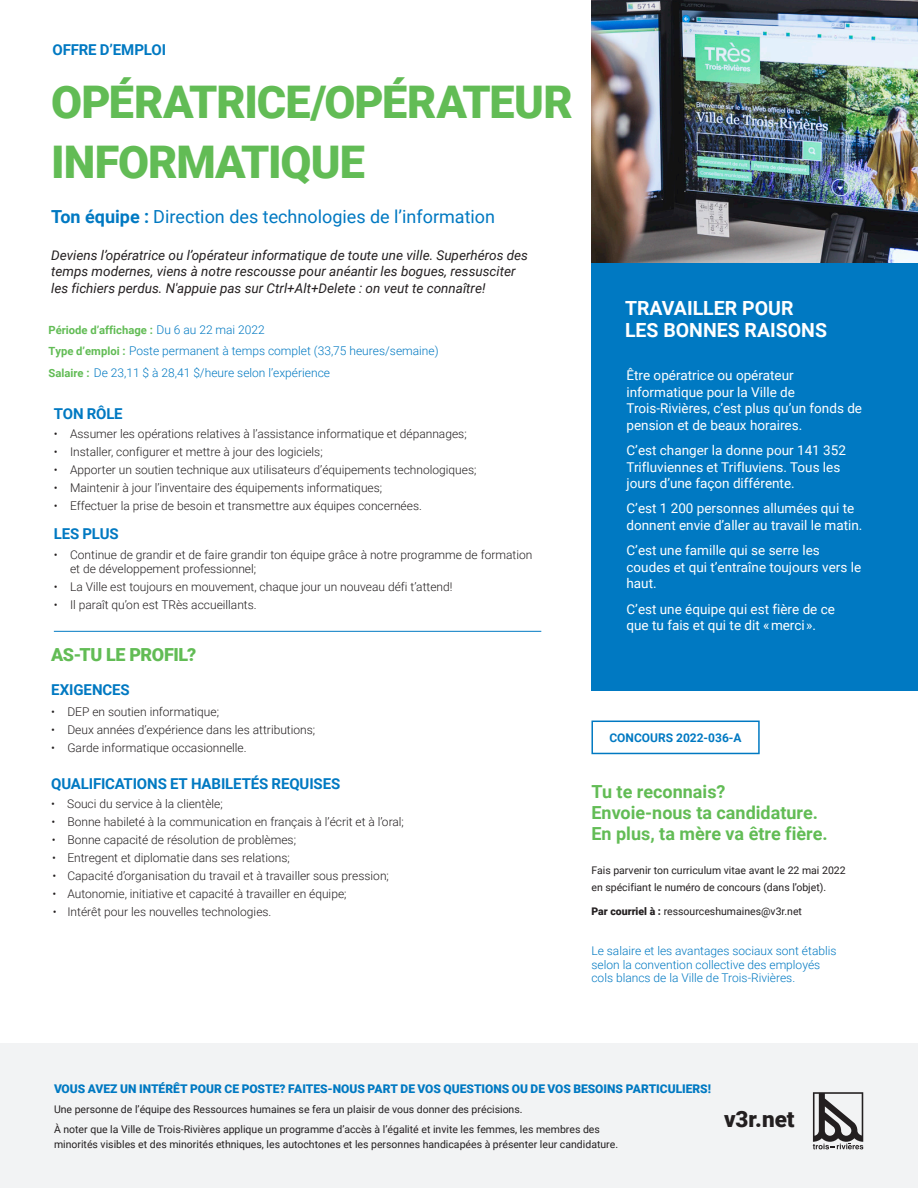
<style>
.page{position:relative;width:918px;height:1188px;background:#fff}
.page>*{position:absolute;margin:0;border:0;box-sizing:border-box;transform-origin:0 0}
.t1{font:900 45px/59.7px "Roboto";letter-spacing:-.02em;color:#62bc55}
.t2{font:900 22.5px "Roboto";color:#231f20}
.t3{font:700 19.5px/22.5px "Roboto";color:#fff}
.t4{font:700 18px/21px "Roboto";color:#62bc55}
.t5{font:18px "Roboto";color:#0079c2}
.t6{font:900 18px "Roboto";letter-spacing:-.02em;color:#62bc55}
.t7{font:700 15px "Roboto";letter-spacing:-.01em;color:#0079c2}
.t8{font:13.5px/16.5px "Roboto";color:#fff}
.t9{font:italic 13.5px/16.5px "Roboto";color:#231f20}
.t10{font:300 12px/13.5px "Roboto";color:#231f20}
.t11{font:300 12px/13.5px "Roboto";color:#0079c2}
.t12{font:900 12px "Roboto";color:#0079c2}
.t13{font:700 12px "Roboto";color:#0079c2}
.t14{font:700 11.25px "Roboto";color:#62bc55}
.t15{font:10.5px/16.5px "Roboto";color:#231f20}
.s1{font-weight:700}
.s2{font-weight:300;font-size:12px;color:#0079c2}
.s3{font-weight:700;font-size:11.25px;color:#62bc55}
.s4{font-weight:900}
</style>
<div class="page">
<div style="left:591px;top:263px;width:327px;height:428px;background:#0079c2"></div>
<hr style="left:54px;top:631px;width:487px;height:1px;background:#0079c2">
<img style="left:591px;top:0;width:327px;height:263px">
<svg style="left:591px;top:721px;width:169px;height:33px"></svg>
<div style="left:0;top:1043px;width:918px;height:144px;background:#f2f3f4"></div>
<svg style="left:813px;top:1092px;width:50px;height:57px"></svg>
<p class="t7" style="left:52px;top:39px;width:115px">OFFRE D’EMPLOI</p>
<h1 class="t1" style="left:51px;top:71px;width:523px">OPÉRATRICE/OPÉRATEUR<br>INFORMATIQUE</h1>
<h3 class="t5" style="left:51px;top:204px;width:445px"><span class="s1">Ton équipe :</span> Direction des technologies de l’information</h3>
<p class="t9" style="left:51px;top:246px;width:478px">Deviens l’opératrice ou l’opérateur informatique de toute une ville. Superhéros des temps modernes, viens à notre rescousse pour anéantir les bogues, ressusciter les fichiers perdus. N'appuie pas sur Ctrl+Alt+Delete : on veut te connaître!</p>
<p class="t14" style="left:48px;top:322px;width:218px">Période d’affichage : <span class="s2">Du 6 au 22 mai 2022</span></p>
<p class="t11" style="left:48px;top:343px;width:392px"><span class="s3">Type d’emploi :</span> Poste permanent à temps complet (33,75 heures/semaine)</p>
<p class="t11" style="left:48px;top:366px;width:283px"><span class="s3">Salaire :</span> De 23,11 $ à 28,41 $/heure selon l’expérience</p>
<p class="t7" style="left:54px;top:403px;width:70px">TON RÔLE</p>
<p class="t10" style="left:54px;top:427px;width:414px">• Assumer les opérations relatives à l’assistance informatique et dépannages;</p>
<p class="t10" style="left:54px;top:445px;width:270px">• Installer, configurer et mettre à jour des logiciels;</p>
<p class="t10" style="left:54px;top:463px;width:424px">• Apporter un soutien technique aux utilisateurs d’équipements technologiques;</p>
<p class="t10" style="left:54px;top:481px;width:330px">• Maintenir à jour l’inventaire des équipements informatiques;</p>
<p class="t10" style="left:54px;top:499px;width:370px">• Effectuer la prise de besoin et transmettre aux équipes concernées.</p>
<p class="t7" style="left:54px;top:523px;width:66px">LES PLUS</p>
<p class="t10" style="left:70px;top:548px;width:464px;text-indent:-16px">• Continue de grandir et de faire grandir ton équipe grâce à notre programme de formation et de développement professionnel;</p>
<p class="t10" style="left:54px;top:579px;width:400px">• La Ville est toujours en mouvement, chaque jour un nouveau défi t’attend!</p>
<p class="t10" style="left:54px;top:597px;width:204px">• Il paraît qu’on est TRès accueillants.</p>
<h3 class="t6" style="left:51px;top:642px;width:147px">AS-TU LE PROFIL?</h3>
<p class="t7" style="left:51px;top:679px;width:80px">EXIGENCES</p>
<p class="t10" style="left:51px;top:704px;width:169px">• DEP en soutien informatique;</p>
<p class="t10" style="left:51px;top:722px;width:266px">• Deux années d’expérience dans les attributions;</p>
<p class="t10" style="left:51px;top:740px;width:197px">• Garde informatique occasionnelle.</p>
<p class="t7" style="left:51px;top:773px;width:291px">QUALIFICATIONS ET HABILETÉS REQUISES</p>
<p class="t10" style="left:51px;top:796px;width:173px">• Souci du service à la clientèle;</p>
<p class="t10" style="left:52px;top:814px;width:354px">• Bonne habileté à la communication en français à l’écrit et à l’oral;</p>
<p class="t10" style="left:52px;top:832px;width:246px">• Bonne capacité de résolution de problèmes;</p>
<p class="t10" style="left:52px;top:850px;width:239px">• Entregent et diplomatie dans ses relations;</p>
<p class="t10" style="left:52px;top:868px;width:338px">• Capacité d’organisation du travail et à travailler sous pression;</p>
<p class="t10" style="left:53px;top:886px;width:295px">• Autonomie, initiative et capacité à travailler en équipe;</p>
<p class="t10" style="left:53px;top:904px;width:220px">• Intérêt pour les nouvelles technologies.</p>
<h3 class="t3" style="left:625px;top:296px;width:204px">TRAVAILLER POUR<br>LES BONNES RAISONS</h3>
<p class="t8" style="left:627px;top:366px;width:237px">Être opératrice ou opérateur informatique pour la Ville de<br>Trois-Rivières, c’est plus qu’un fonds de pension et de beaux horaires.</p>
<p class="t8" style="left:627px;top:441px;width:221px">C’est changer la donne pour 141 352<br>Trifluviennes et Trifluviens. Tous les jours d’une façon différente.</p>
<p class="t8" style="left:627px;top:500px;width:237px">C’est 1 200 personnes allumées qui te donnent envie d’aller au travail le matin.</p>
<p class="t8" style="left:627px;top:542px;width:236px">C’est une famille qui se serre les coudes et qui t’entraîne toujours vers le haut.</p>
<p class="t8" style="left:627px;top:600px;width:210px">C’est une équipe qui est fière de ce que tu fais et qui te dit « merci ».</p>
<p class="t13" style="left:609px;top:730px;width:134px">CONCOURS 2022-036-A</p>
<h3 class="t4" style="left:591px;top:780px;width:238px">Tu te reconnais?<br>Envoie-nous ta candidature.<br>En plus, ta mère va être fière.</h3>
<p class="t15" style="left:591px;top:862px;width:256px">Fais parvenir ton curriculum vitae avant le 22 mai 2022 en spécifiant le numéro de concours (dans l’objet).</p>
<p class="t15" style="left:591px;top:903px;width:212px"><span class="s4">Par courriel à :</span> ressourceshumaines@v3r.net</p>
<p class="t11" style="left:591px;top:944px;width:247px">Le salaire et les avantages sociaux sont établis selon la convention collective des employés cols blancs de la Ville de Trois-Rivières.</p>
<p class="t12" style="left:54px;top:1081px;width:659px">VOUS AVEZ UN INTÉRÊT POUR CE POSTE? FAITES-NOUS PART DE VOS QUESTIONS OU DE VOS BESOINS PARTICULIERS!</p>
<p class="t15" style="left:54px;top:1100px;width:547px;line-height:19.5px">Une personne de l’équipe des Ressources humaines se fera un plaisir de vous donner des précisions.<br>À noter que la Ville de Trois-Rivières applique un programme d’accès à l’égalité et invite les femmes, les membres des</p>
<p class="t15" style="left:54px;top:1136px;width:566px">minorités visibles et des minorités ethniques, les autochtones et les personnes handicapées à présenter leur candidature.</p>
<h2 class="t2" style="left:724px;top:1104px;width:72px">v3r.net</h2>
</div>
